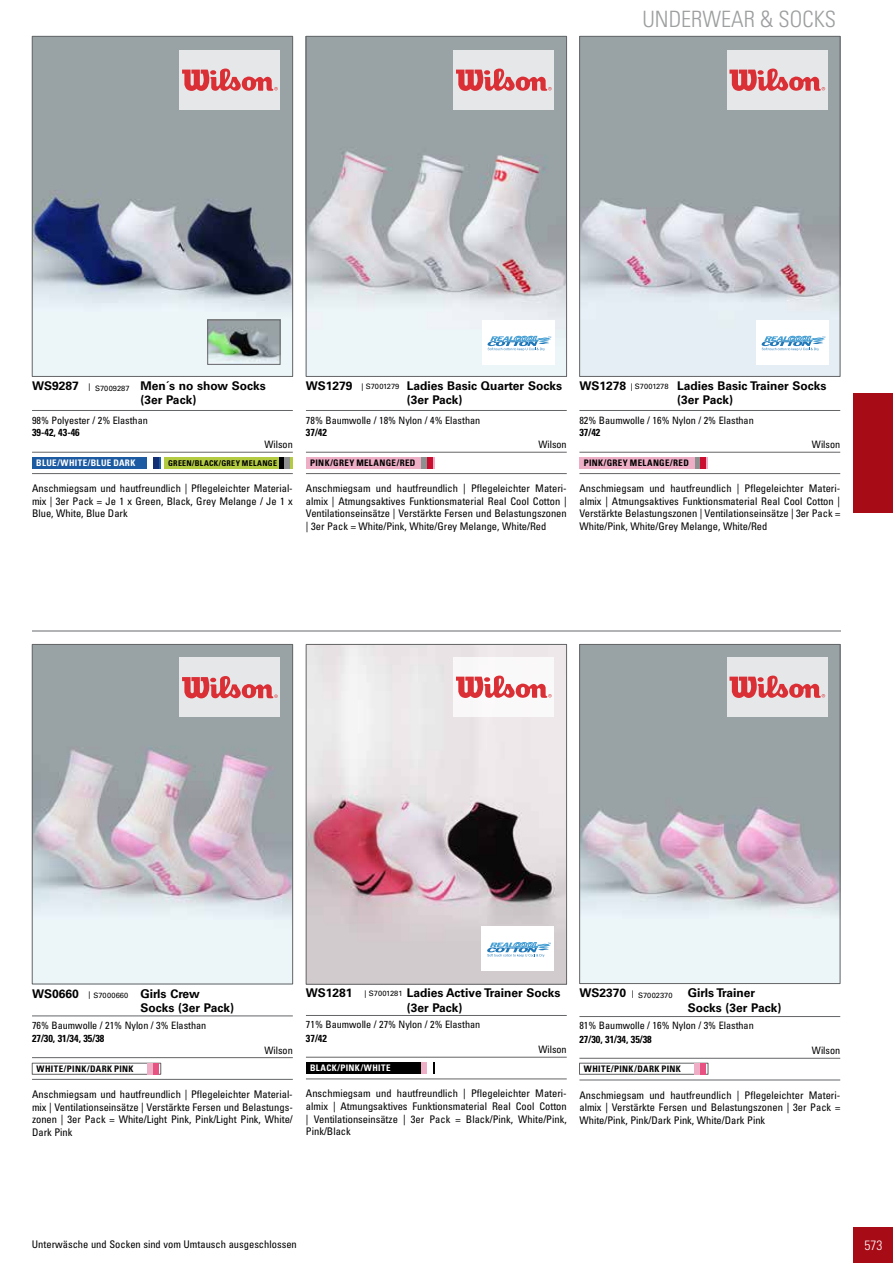
<style>
.page{position:relative;width:893px;height:1263px;background:#fff}
.page>*{position:absolute;margin:0;border:0;box-sizing:border-box;transform-origin:0 0}
.t1{font:22.5px "Univers LTCYR 47 Light Cond";color:#9c9e9f}
.t2{font:13.5px "Univers LTCYR 47 Light Cond";color:#fff}
.t3{font:700 12px/14.4px "Univers LTCYR 65";color:#000}
.t4{font:condensed 10.5px/12.6px "Univers LTCYR 57";color:#000;text-align:justify}
.t5{font:condensed 10.2px "Univers LTCYR 57";color:#000}
.t6{font:10.2px "Univers LTCYR 67 Bold Cond";color:#000}
.t7{font:9px "Univers LTCYR 67 Bold Cond";letter-spacing:.035em;color:#000}
.t8{font:9px "Univers LTCYR 67 Bold Cond";letter-spacing:.04em;color:#fff}
.t9{font:7.95px "Univers LTCYR 67 Bold Cond";letter-spacing:.035em;color:#000}
.t10{font:7.5px "Univers LTCYR 55 Roman";color:#000}
</style>
<div class="page">
<img style="left:34px;top:38px;width:257px;height:337px">
<div style="left:32px;top:36px;width:261px;height:341px;border:1px solid #646567"></div>
<img style="left:209px;top:322px;width:69px;height:41px">
<div style="left:207px;top:320px;width:73px;height:45px;border:1px solid #646567"></div>
<div style="left:180px;top:50px;width:100px;height:59px;background:#e5e7e8"></div>
<svg style="left:182px;top:69px;width:96px;height:22px"></svg>
<div style="left:32px;top:457px;width:129px;height:12px;background:#1c5aa2"></div>
<div style="left:148px;top:457px;width:5px;height:12px;background:#fff"></div>
<div style="left:153px;top:457px;width:5px;height:12px;background:#152f74"></div>
<div style="left:164px;top:457px;width:129px;height:12px;background:#b3cb40"></div>
<div style="left:279px;top:457px;width:6px;height:12px;background:#000"></div>
<div style="left:285px;top:457px;width:5px;height:12px;background:#8e908f"></div>
<hr style="left:32px;top:410px;width:261px;height:1px;background:#646567">
<hr style="left:32px;top:452px;width:261px;height:1px;background:#646567">
<hr style="left:32px;top:473px;width:261px;height:1px;background:#646567">
<img style="left:308px;top:38px;width:257px;height:337px">
<div style="left:306px;top:36px;width:261px;height:341px;border:1px solid #646567"></div>
<div style="left:482px;top:320px;width:72px;height:45px;background:#fff"></div>
<svg style="left:487px;top:336px;width:64px;height:15px"></svg>
<div style="left:454px;top:50px;width:100px;height:59px;background:#e5e7e8"></div>
<svg style="left:456px;top:69px;width:96px;height:22px"></svg>
<div style="left:306px;top:457px;width:129px;height:12px;background:#edaec6"></div>
<div style="left:421px;top:457px;width:6px;height:12px;background:#8e908f"></div>
<div style="left:427px;top:457px;width:5px;height:12px;background:#cb0d2f"></div>
<hr style="left:306px;top:410px;width:261px;height:1px;background:#646567">
<hr style="left:306px;top:452px;width:261px;height:1px;background:#646567">
<hr style="left:306px;top:473px;width:261px;height:1px;background:#646567">
<img style="left:581px;top:38px;width:257px;height:337px">
<div style="left:579px;top:36px;width:261px;height:341px;border:1px solid #646567"></div>
<div style="left:756px;top:320px;width:72px;height:45px;background:#fff"></div>
<svg style="left:761px;top:336px;width:64px;height:15px"></svg>
<div style="left:727px;top:50px;width:100px;height:59px;background:#e5e7e8"></div>
<svg style="left:729px;top:69px;width:96px;height:22px"></svg>
<div style="left:579px;top:457px;width:129px;height:12px;background:#edaec6"></div>
<div style="left:695px;top:457px;width:5px;height:12px;background:#8e908f"></div>
<div style="left:700px;top:457px;width:6px;height:12px;background:#cb0d2f"></div>
<hr style="left:579px;top:410px;width:261px;height:1px;background:#646567">
<hr style="left:579px;top:452px;width:261px;height:1px;background:#646567">
<hr style="left:579px;top:473px;width:261px;height:1px;background:#646567">
<img style="left:34px;top:646px;width:257px;height:336px">
<div style="left:32px;top:644px;width:261px;height:340px;border:1px solid #646567"></div>
<div style="left:180px;top:657px;width:100px;height:60px;background:#e5e7e8"></div>
<svg style="left:182px;top:676px;width:96px;height:22px"></svg>
<div style="left:32px;top:1063px;width:129px;height:11px;border:1px solid #646567"></div>
<div style="left:148px;top:1063px;width:5px;height:11px;background:#edaec6"></div>
<div style="left:153px;top:1063px;width:5px;height:11px;background:#e85283"></div>
<div style="left:579px;top:1063px;width:129px;height:11px;border:1px solid #646567"></div>
<div style="left:695px;top:1063px;width:5px;height:11px;background:#edaec6"></div>
<div style="left:700px;top:1063px;width:5px;height:11px;background:#e85283"></div>
<hr style="left:32px;top:1016px;width:261px;height:1px;background:#646567">
<hr style="left:32px;top:1057px;width:261px;height:1px;background:#646567">
<hr style="left:32px;top:1079px;width:261px;height:1px;background:#646567">
<img style="left:308px;top:646px;width:257px;height:336px">
<div style="left:306px;top:644px;width:261px;height:340px;border:1px solid #646567"></div>
<div style="left:482px;top:926px;width:72px;height:45px;background:#fff"></div>
<svg style="left:487px;top:942px;width:64px;height:15px"></svg>
<div style="left:454px;top:657px;width:100px;height:59px;background:#fff"></div>
<svg style="left:456px;top:676px;width:96px;height:22px"></svg>
<div style="left:306px;top:1062px;width:129px;height:12px;background:#000"></div>
<div style="left:421px;top:1062px;width:6px;height:12px;background:#edaec6"></div>
<div style="left:427px;top:1062px;width:5px;height:12px;background:#fff"></div>
<hr style="left:306px;top:1015px;width:261px;height:1px;background:#646567">
<hr style="left:306px;top:1057px;width:261px;height:1px;background:#646567">
<hr style="left:306px;top:1079px;width:261px;height:1px;background:#646567">
<img style="left:581px;top:646px;width:257px;height:336px">
<div style="left:579px;top:644px;width:261px;height:340px;border:1px solid #646567"></div>
<div style="left:727px;top:657px;width:100px;height:59px;background:#e5e7e8"></div>
<svg style="left:729px;top:676px;width:96px;height:22px"></svg>
<hr style="left:579px;top:1016px;width:261px;height:1px;background:#646567">
<hr style="left:579px;top:1058px;width:261px;height:1px;background:#646567">
<hr style="left:579px;top:1080px;width:261px;height:1px;background:#646567">
<div style="left:853px;top:393px;width:40px;height:119px;background:#a60b16"></div>
<div style="left:853px;top:1227px;width:40px;height:36px;background:#a60b16"></div>
<hr style="left:32px;top:630px;width:808px;height:2px;background:#b1b3b4">
<h1 class="t1" style="left:642px;top:4px;width:195px">UNDERWEAR &amp; SOCKS</h1>
<p class="t3" style="left:32px;top:378px;width:48px">WS9287</p>
<p class="t10" style="left:89px;top:383px;width:42px">| S7009287</p>
<p class="t3" style="left:140px;top:378px;width:127px">Men´s no show Socks (3er Pack)</p>
<p class="t3" style="left:306px;top:378px;width:48px">WS1279</p>
<p class="t10" style="left:361px;top:381px;width:39px">| S7001279</p>
<p class="t3" style="left:407px;top:378px;width:157px">Ladies Basic Quarter Socks (3er Pack)</p>
<p class="t3" style="left:579px;top:378px;width:48px">WS1278</p>
<p class="t10" style="left:631px;top:381px;width:39px">| S7001278</p>
<p class="t3" style="left:677px;top:378px;width:151px">Ladies Basic Trainer Socks (3er Pack)</p>
<p class="t5" style="left:32px;top:414px;width:117px">98% Polyester / 2% Elasthan</p>
<p class="t6" style="left:32px;top:426px;width:49px">39-42, 43-46</p>
<p class="t5" style="left:306px;top:414px;width:176px">78% Baumwolle / 18% Nylon / 4% Elasthan</p>
<p class="t6" style="left:306px;top:426px;width:22px">37/42</p>
<p class="t5" style="left:579px;top:414px;width:176px">82% Baumwolle / 16% Nylon / 2% Elasthan</p>
<p class="t6" style="left:579px;top:426px;width:22px">37/42</p>
<p class="t5" style="left:264px;top:438px;width:30px">Wilson</p>
<p class="t8" style="left:36px;top:457px;width:101px">BLUE/WHITE/BLUE DARK</p>
<p class="t9" style="left:168px;top:458px;width:110px">GREEN/BLACK/GREY MELANGE</p>
<p class="t4" style="left:32px;top:482px;width:262px">Anschmiegsam und hautfreundlich | Pflegeleichter Material&shy;mix | 3er Pack = Je 1 x Green, Black, Grey Melange / Je 1 x Blue, White, Blue Dark</p>
<p class="t5" style="left:538px;top:438px;width:30px">Wilson</p>
<p class="t4" style="left:306px;top:482px;width:262px">Anschmiegsam und hautfreundlich | Pflegeleichter Materi&shy;almix | Atmungsaktives Funktionsmaterial Real Cool Cotton | Ventilationseinsätze | Verstärkte Fersen und Belastungszonen | 3er Pack = White/Pink, White/Grey Melange, White/Red</p>
<p class="t7" style="left:310px;top:457px;width:107px">PINK/GREY MELANGE/RED</p>
<p class="t7" style="left:584px;top:457px;width:107px">PINK/GREY MELANGE/RED</p>
<p class="t5" style="left:812px;top:438px;width:30px">Wilson</p>
<p class="t4" style="left:579px;top:482px;width:262px">Anschmiegsam und hautfreundlich | Pflegeleichter Materi&shy;almix | Atmungsaktives Funktionsmaterial Real Cool Cotton | Verstärkte Belastungszonen | Ventilationseinsätze | 3er Pack = White/Pink, White/Grey Melange, White/Red</p>
<p class="t3" style="left:32px;top:986px;width:48px">WS0660</p>
<p class="t3" style="left:140px;top:986px;width:95px">Girls Crew<br>Socks (3er Pack)</p>
<p class="t10" style="left:89px;top:990px;width:41px">| S7000660</p>
<p class="t5" style="left:32px;top:1018px;width:176px">76% Baumwolle / 21% Nylon / 3% Elasthan</p>
<p class="t6" style="left:32px;top:1032px;width:74px">27/30, 31/34, 35/38</p>
<p class="t3" style="left:579px;top:985px;width:48px">WS2370</p>
<p class="t3" style="left:688px;top:985px;width:95px">Girls Trainer<br>Socks (3er Pack)</p>
<p class="t3" style="left:306px;top:985px;width:48px">WS1281</p>
<p class="t6" style="left:306px;top:1032px;width:22px">37/42</p>
<p class="t3" style="left:407px;top:985px;width:155px">Ladies Active Trainer Socks (3er Pack)</p>
<p class="t5" style="left:306px;top:1018px;width:176px">71% Baumwolle / 27% Nylon / 2% Elasthan</p>
<p class="t10" style="left:365px;top:988px;width:39px">| S7001281</p>
<p class="t10" style="left:632px;top:990px;width:42px">| S7002370</p>
<p class="t5" style="left:579px;top:1019px;width:176px">81% Baumwolle / 16% Nylon / 3% Elasthan</p>
<p class="t6" style="left:579px;top:1033px;width:74px">27/30, 31/34, 35/38</p>
<p class="t5" style="left:264px;top:1044px;width:30px">Wilson</p>
<p class="t5" style="left:538px;top:1043px;width:30px">Wilson</p>
<p class="t4" style="left:306px;top:1087px;width:262px">Anschmiegsam und hautfreundlich | Pflegeleichter Materi&shy;almix | Atmungsaktives Funktionsmaterial Real Cool Cotton | Ventilationseinsätze | 3er Pack = Black/Pink, White/Pink, Pink/Black</p>
<p class="t5" style="left:812px;top:1044px;width:30px">Wilson</p>
<p class="t8" style="left:310px;top:1062px;width:82px">BLACK/PINK/WHITE</p>
<p class="t7" style="left:37px;top:1063px;width:98px">WHITE/PINK/DARK PINK</p>
<p class="t7" style="left:584px;top:1063px;width:98px">WHITE/PINK/DARK PINK</p>
<p class="t4" style="left:32px;top:1087px;width:262px">Anschmiegsam und hautfreundlich | Pflegeleichter Material&shy;mix | Ventilationseinsätze | Verstärkte Fersen und Belastungs&shy;zonen | 3er Pack = White/Light Pink, Pink/Light Pink, White/ Dark Pink</p>
<p class="t4" style="left:579px;top:1088px;width:262px">Anschmiegsam und hautfreundlich | Pflegeleichter Materi&shy;almix | Verstärkte Fersen und Belastungszonen | 3er Pack = White/Pink, Pink/Dark Pink, White/Dark Pink</p>
<p class="t4" style="left:32px;top:1238px;width:266px">Unterwäsche und Socken sind vom Umtausch ausgeschlossen</p>
<p class="t2" style="left:865px;top:1236px;width:19px">573</p>
</div>
